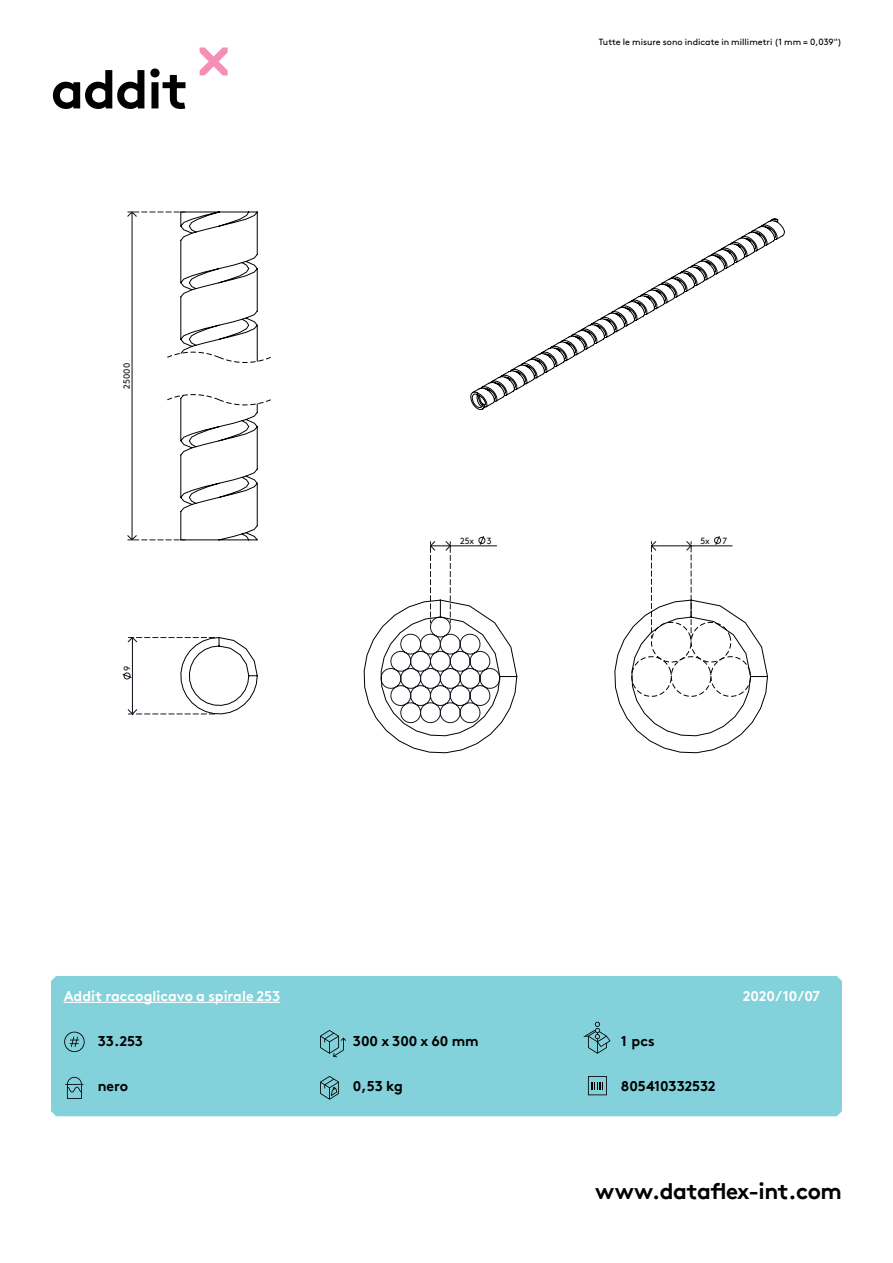
<style>
.page{position:relative;width:893px;height:1263px;background:#fff}
.page>*{position:absolute;margin:0;border:0;box-sizing:border-box;transform-origin:0 0}
.hoofdstuk{font:700 54px "Brown Pro TT";letter-spacing:-.02em;color:#000}
.t1{font:700 22.5px "Brown Pro TT";letter-spacing:-.02em;color:#000}
.specificaties{font:700 14.25px "Brown Pro TT";color:#000}
.t2{font:700 14.25px "Brown Pro TT";color:#fff}
.t3{font:9px "Brown";color:#000}
.t4{font:9px "Brown Pro TT Regular Alt";color:#191924}
</style>
<div class="page">
<svg style="left:200px;top:47px;width:28px;height:28px"></svg>
<div style="left:51px;top:976px;width:791px;height:140px;background:#83d1da"></div>
<svg style="left:122px;top:637px;width:136px;height:78px"></svg>
<svg style="left:127px;top:211px;width:144px;height:330px"></svg>
<svg style="left:470px;top:218px;width:315px;height:192px"></svg>
<svg style="left:363px;top:536px;width:405px;height:217px"></svg>
<svg style="left:64px;top:1032px;width:21px;height:20px"></svg>
<svg style="left:65px;top:1077px;width:18px;height:22px"></svg>
<svg style="left:320px;top:1030px;width:26px;height:27px"></svg>
<svg style="left:583px;top:1022px;width:27px;height:32px"></svg>
<svg style="left:320px;top:1076px;width:19px;height:24px"></svg>
<svg style="left:588px;top:1076px;width:19px;height:19px"></svg>
<hr style="left:64px;top:1002px;width:216px;height:1px;background:#fff">
<p class="hoofdstuk" style="left:51px;top:46px;width:139px">addit</p>
<p class="t4" style="left:120px;top:389px;width:27px;rotate:-90deg">25000</p>
<p class="t4" style="left:120px;top:671px;width:7px;rotate:-90deg">9</p>
<p class="t3" style="left:599px;top:35px;width:245px">Tutte le misure sono indicate in millimetri (1 mm = 0,039")</p>
<p class="t4" style="left:460px;top:534px;width:16px">25x</p>
<p class="t4" style="left:487px;top:534px;width:6px">3</p>
<p class="t4" style="left:700px;top:534px;width:11px">5x</p>
<p class="t4" style="left:723px;top:534px;width:6px">7</p>
<h3 class="t2" style="left:64px;top:985px;width:218px">Addit raccoglicavo a spirale 253</h3>
<h3 class="t2" style="left:743px;top:985px;width:79px">2020/10/07</h3>
<h3 class="specificaties" style="left:98px;top:1029px;width:47px">33.253</h3>
<p class="specificaties" style="left:98px;top:1074px;width:32px">nero</p>
<p class="specificaties" style="left:353px;top:1029px;width:127px">300 x 300 x 60 mm</p>
<p class="specificaties" style="left:621px;top:1029px;width:35px">1 pcs</p>
<p class="specificaties" style="left:353px;top:1074px;width:52px">0,53 kg</p>
<h3 class="specificaties" style="left:621px;top:1074px;width:96px">805410332532</h3>
<h2 class="t1" style="left:595px;top:1173px;width:248px">www.dataflex-int.com</h2>
</div>
